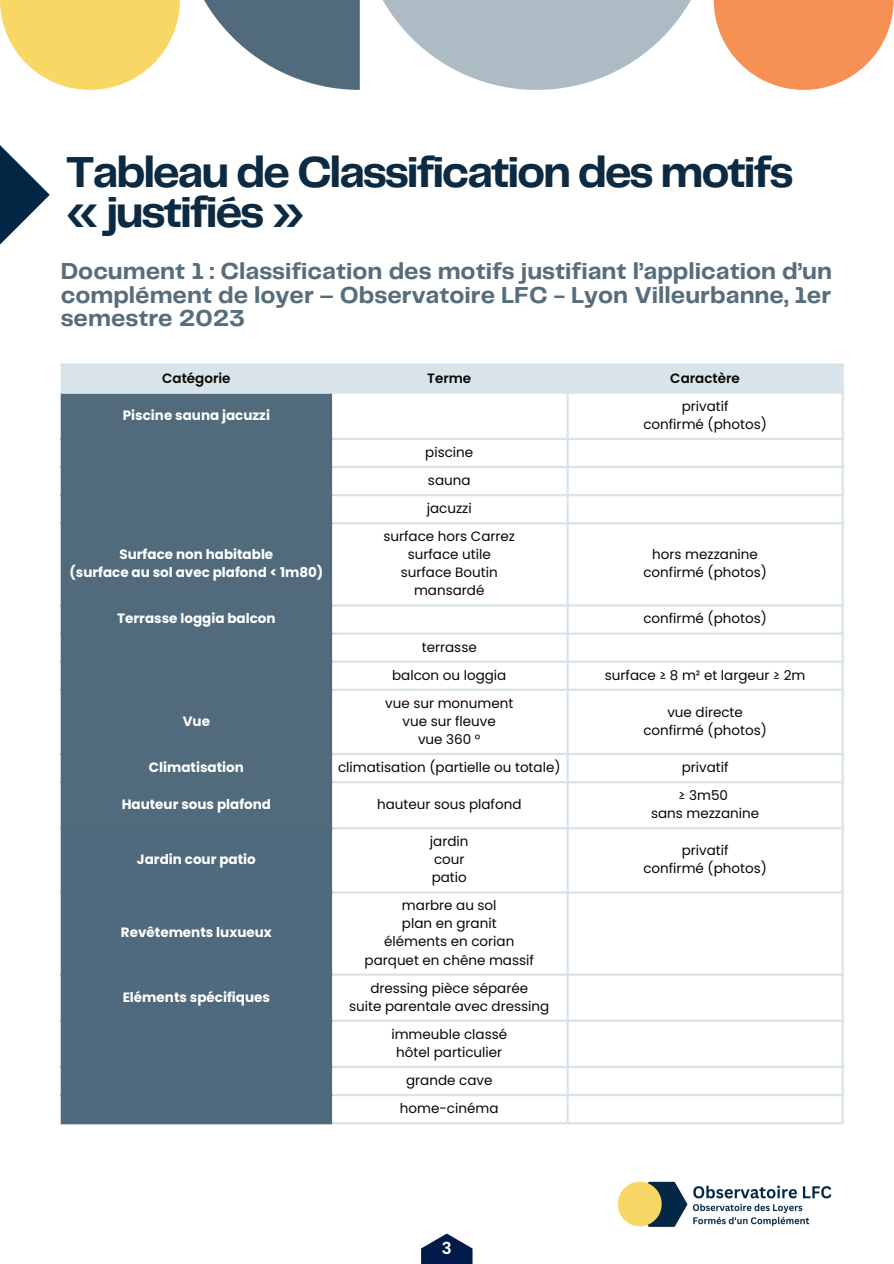
<style>
.page{position:relative;width:894px;height:1264px;background:#fff}
.page>*{position:absolute;margin:0;border:0;box-sizing:border-box;transform-origin:0 0}
.t1{font:700 45px/40.5px "Telegraf";letter-spacing:-.05em;color:#0c2a42}
.t2{font:700 24px/23.7px "Telegraf";color:#576d7c;text-align:justify}
.t3{font:600 16.5px "Poppins";color:#fff}
.t4{font:13.5px/18px "Poppins";color:#080704;text-align:center}
.t5{font:700 13.5px/18px "Poppins";color:#fff;text-align:center}
.t6{font:600 13.5px "Poppins";color:#080704}
</style>
<div class="page">
<img style="left:618px;top:1181px;width:214px;height:46px">
<svg style="left:421px;top:1233px;width:51px;height:30px;fill:#001a49"></svg>
<svg style="left:0;top:0;width:893px;height:90px"></svg>
<div style="left:63px;top:366px;width:778px;height:25px;background:#d9e4ea"></div>
<div style="left:63px;top:394px;width:267px;height:433px;background:#516b7c"></div>
<div style="left:63px;top:829px;width:267px;height:293px;background:#4f6a7c"></div>
<hr style="left:61px;top:366px;width:2px;height:25px;background:#d9e4ea">
<hr style="left:330px;top:366px;width:2px;height:25px;background:#d9e4ea">
<hr style="left:566px;top:366px;width:2px;height:756px;background:#d9e4ea">
<hr style="left:841px;top:366px;width:2px;height:756px;background:#d9e4ea">
<hr style="left:61px;top:363px;width:782px;height:3px;background:#d9e4ea">
<hr style="left:61px;top:391px;width:782px;height:3px;background:#d9e4ea">
<hr style="left:332px;top:438px;width:511px;height:2px;background:#d9e4ea">
<hr style="left:332px;top:466px;width:511px;height:2px;background:#d9e4ea">
<hr style="left:332px;top:494px;width:511px;height:2px;background:#d9e4ea">
<hr style="left:332px;top:522px;width:511px;height:2px;background:#d9e4ea">
<hr style="left:332px;top:604px;width:511px;height:2px;background:#d9e4ea">
<hr style="left:332px;top:632px;width:511px;height:2px;background:#d9e4ea">
<hr style="left:332px;top:660px;width:511px;height:3px;background:#d9e4ea">
<hr style="left:332px;top:688px;width:511px;height:3px;background:#d9e4ea">
<hr style="left:332px;top:753px;width:511px;height:2px;background:#d9e4ea">
<hr style="left:332px;top:781px;width:511px;height:2px;background:#d9e4ea">
<hr style="left:332px;top:827px;width:511px;height:2px;background:#d9e4ea">
<hr style="left:332px;top:891px;width:511px;height:2px;background:#d9e4ea">
<hr style="left:332px;top:973px;width:511px;height:2px;background:#d9e4ea">
<hr style="left:332px;top:1019px;width:511px;height:2px;background:#d9e4ea">
<hr style="left:332px;top:1065px;width:511px;height:3px;background:#d9e4ea">
<hr style="left:332px;top:1093px;width:511px;height:3px;background:#d9e4ea">
<hr style="left:332px;top:1122px;width:511px;height:2px;background:#d9e4ea">
<hr style="left:61px;top:394px;width:2px;height:728px;background:#516b7c">
<hr style="left:330px;top:394px;width:2px;height:728px;background:#516b7c">
<hr style="left:61px;top:438px;width:271px;height:2px;background:#516b7c">
<hr style="left:61px;top:466px;width:271px;height:2px;background:#516b7c">
<hr style="left:61px;top:494px;width:271px;height:2px;background:#516b7c">
<hr style="left:61px;top:522px;width:271px;height:2px;background:#516b7c">
<hr style="left:61px;top:604px;width:271px;height:2px;background:#516b7c">
<hr style="left:61px;top:632px;width:271px;height:2px;background:#516b7c">
<hr style="left:61px;top:660px;width:271px;height:3px;background:#516b7c">
<hr style="left:61px;top:688px;width:271px;height:3px;background:#516b7c">
<hr style="left:61px;top:753px;width:271px;height:2px;background:#516b7c">
<hr style="left:61px;top:781px;width:271px;height:2px;background:#516b7c">
<hr style="left:61px;top:827px;width:271px;height:2px;background:#516b7c">
<hr style="left:61px;top:891px;width:271px;height:2px;background:#516b7c">
<hr style="left:61px;top:973px;width:271px;height:2px;background:#516b7c">
<hr style="left:61px;top:1019px;width:271px;height:2px;background:#516b7c">
<hr style="left:61px;top:1065px;width:271px;height:3px;background:#516b7c">
<hr style="left:61px;top:1093px;width:271px;height:3px;background:#516b7c">
<hr style="left:61px;top:1122px;width:271px;height:2px;background:#516b7c">
<svg style="left:0;top:145px;width:50px;height:100px"></svg>
<h1 class="t1" style="left:65px;top:152px;width:729px">Tableau de Classification des motifs « justifiés »</h1>
<h2 class="t2" style="left:61px;top:259px;width:772px">Document 1 : Classification des motifs justifiant l’application d’un complément de loyer – Observatoire LFC - Lyon Villeurbanne, 1er semestre 2023</h2>
<p class="t6" style="left:162px;top:370px;width:70px">Catégorie</p>
<p class="t6" style="left:427px;top:370px;width:46px">Terme</p>
<p class="t6" style="left:670px;top:370px;width:71px">Caractère</p>
<p class="t5" style="left:123px;top:406px;width:149px">Piscine sauna jacuzzi</p>
<p class="t4" style="left:643px;top:397px;width:125px">privatif<br>confirmé (photos)</p>
<p class="t4" style="left:425px;top:438px;width:50px;line-height:28.2px;text-align:left">piscine sauna jacuzzi</p>
<p class="t5" style="left:69px;top:545px;width:255px">Surface non habitable<br>(surface au sol avec plafond &lt; 1m80)</p>
<p class="t4" style="left:383px;top:527px;width:133px">surface hors Carrez surface utile surface Boutin mansardé</p>
<p class="t4" style="left:643px;top:545px;width:125px">hors mezzanine confirmé (photos)</p>
<p class="t5" style="left:117px;top:609px;width:160px">Terrasse loggia balcon</p>
<p class="t4" style="left:643px;top:609px;width:125px">confirmé (photos)</p>
<p class="t4" style="left:392px;top:633px;width:116px;line-height:28.2px">terrasse<br>balcon ou loggia</p>
<p class="t4" style="left:604px;top:666px;width:202px">surface ≥ 8 m² et largeur ≥ 2m</p>
<p class="t5" style="left:183px;top:712px;width:29px">Vue</p>
<p class="t4" style="left:385px;top:694px;width:130px">vue sur monument vue sur fleuve<br>vue 360 °</p>
<p class="t4" style="left:643px;top:703px;width:125px">vue directe confirmé (photos)</p>
<p class="t5" style="left:149px;top:758px;width:97px">Climatisation</p>
<p class="t4" style="left:338px;top:758px;width:224px">climatisation (partielle ou totale)</p>
<p class="t4" style="left:681px;top:758px;width:48px">privatif</p>
<p class="t5" style="left:122px;top:795px;width:151px">Hauteur sous plafond</p>
<p class="t4" style="left:377px;top:795px;width:146px">hauteur sous plafond</p>
<p class="t4" style="left:650px;top:786px;width:110px">≥ 3m50<br>sans mezzanine</p>
<p class="t5" style="left:137px;top:850px;width:120px">Jardin cour patio</p>
<p class="t4" style="left:430px;top:832px;width:40px;text-align:left">jardin cour patio</p>
<p class="t4" style="left:643px;top:841px;width:125px">privatif<br>confirmé (photos)</p>
<p class="t5" style="left:121px;top:923px;width:152px">Revêtements luxueux</p>
<p class="t4" style="left:364px;top:896px;width:171px">marbre au sol<br>plan en granit<br>éléments en corian parquet en chêne massif</p>
<p class="t5" style="left:123px;top:987px;width:149px">Eléments spécifiques</p>
<p class="t4" style="left:349px;top:978px;width:202px">dressing pièce séparée<br>suite parentale avec dressing</p>
<p class="t4" style="left:391px;top:1025px;width:117px">immeuble classé hôtel particulier</p>
<p class="t4" style="left:400px;top:1066px;width:100px;line-height:28.2px">grande cave home-cinéma</p>
<p class="t3" style="left:442px;top:1238px;width:11px">3</p>
</div>
